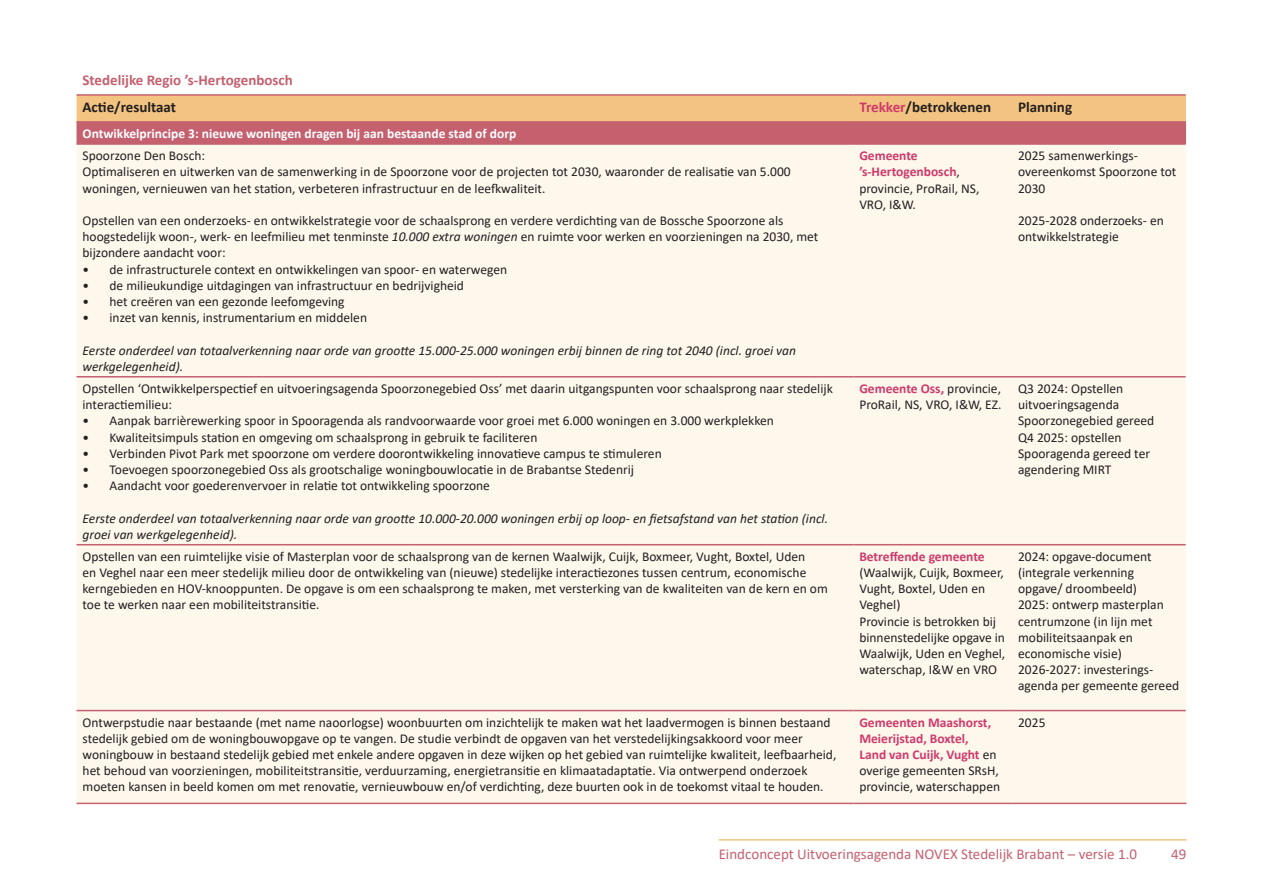
<style>
.page{position:relative;width:1263px;height:893px;background:#fff}
.page>*{position:absolute;margin:0;border:0;box-sizing:border-box;transform-origin:0 0}
.t1{font:15px "Calibri";color:#c5606f}
.t2{font:700 15px "Calibri";color:#231f20}
.t3{font:700 15px "Calibri";color:#c5606f}
.t4{font:13.5px/16.2px "Calibri";color:#231f20}
.t5{font:italic 13.5px/16.2px "Calibri";color:#231f20}
.t6{font:700 13.5px/16.2px "Calibri";color:#d0396b}
.t7{font:700 13.5px "Calibri";color:#fff}
.s1{color:#d0396b}
.s2{font-style:italic}
.s3{font-weight:700;color:#d0396b}
.s4{font-weight:400;color:#231f20}
</style>
<div class="page">
<hr style="left:719px;top:839px;width:467px;height:2px;background:#f3c481">
<svg style="left:77px;top:96px;width:1109px;height:47px;background:#de9779"></svg>
<div style="left:77px;top:145px;width:1109px;height:658px;background:#fdf7ec"></div>
<hr style="left:77px;top:94px;width:776px;height:2px;background:#c5606f">
<hr style="left:77px;top:121px;width:776px;height:2px;background:#c5606f">
<hr style="left:77px;top:143px;width:776px;height:2px;background:#c5606f">
<hr style="left:77px;top:376px;width:776px;height:1px;background:#c5606f">
<hr style="left:77px;top:544px;width:776px;height:1px;background:#c5606f">
<hr style="left:77px;top:710px;width:776px;height:1px;background:#c5606f">
<hr style="left:77px;top:803px;width:776px;height:1px;background:#c5606f">
<hr style="left:853px;top:94px;width:159px;height:2px;background:#c5606f">
<hr style="left:853px;top:121px;width:159px;height:2px;background:#c5606f">
<hr style="left:853px;top:143px;width:159px;height:2px;background:#c5606f">
<hr style="left:853px;top:376px;width:159px;height:1px;background:#c5606f">
<hr style="left:853px;top:544px;width:159px;height:1px;background:#c5606f">
<hr style="left:853px;top:710px;width:159px;height:1px;background:#c5606f">
<hr style="left:853px;top:803px;width:159px;height:1px;background:#c5606f">
<hr style="left:1012px;top:94px;width:174px;height:2px;background:#c5606f">
<hr style="left:1012px;top:121px;width:174px;height:2px;background:#c5606f">
<hr style="left:1012px;top:143px;width:174px;height:2px;background:#c5606f">
<hr style="left:1012px;top:376px;width:174px;height:1px;background:#c5606f">
<hr style="left:1012px;top:544px;width:174px;height:1px;background:#c5606f">
<hr style="left:1012px;top:710px;width:174px;height:1px;background:#c5606f">
<hr style="left:1012px;top:803px;width:174px;height:1px;background:#c5606f">
<p class="t3" style="left:83px;top:70px;width:212px">Stedelijke Regio ’s-Hertogenbosch</p>
<p class="t2" style="left:83px;top:97px;width:95px">Actie/resultaat</p>
<p class="t2" style="left:859px;top:97px;width:133px"><span class="s1">Trekker</span>/betrokkenen</p>
<p class="t2" style="left:1018px;top:97px;width:56px">Planning</p>
<p class="t7" style="left:83px;top:124px;width:435px">Ontwikkelprincipe 3: nieuwe woningen dragen bij aan bestaande stad of dorp</p>
<p class="t4" style="left:83px;top:147px;width:710px">Spoorzone Den Bosch:<br>Optimaliseren en uitwerken van de samenwerking in de Spoorzone voor de projecten tot 2030, waaronder de realisatie van 5.000 woningen, vernieuwen van het station, verbeteren infrastructuur en de leefkwaliteit.</p>
<p class="t4" style="left:83px;top:212px;width:737px">Opstellen van een onderzoeks- en ontwikkelstrategie voor de schaalsprong en verdere verdichting van de Bossche Spoorzone als hoogstedelijk woon-, werk- en leefmilieu met tenminste <span class="s2">10.000 extra woningen</span> en ruimte voor werken en voorzieningen na 2030, met bijzondere aandacht voor:</p>
<p class="t4" style="left:83px;top:261px;width:426px">• de infrastructurele context en ontwikkelingen van spoor- en waterwegen</p>
<p class="t4" style="left:83px;top:277px;width:383px">• de milieukundige uitdagingen van infrastructuur en bedrijvigheid</p>
<p class="t4" style="left:83px;top:293px;width:264px">• het creëren van een gezonde leefomgeving</p>
<p class="t4" style="left:83px;top:309px;width:286px">• inzet van kennis, instrumentarium en middelen</p>
<p class="t5" style="left:83px;top:341px;width:715px">Eerste onderdeel van totaalverkenning naar orde van grootte 15.000-25.000 woningen erbij binnen de ring tot 2040 (incl. groei van werkgelegenheid).</p>
<p class="t4" style="left:859px;top:147px;width:122px"><span class="s3">Gemeente ’s-Hertogenbosch</span>, provincie, ProRail, NS,<br>VRO, I&amp;W.</p>
<p class="t4" style="left:1018px;top:147px;width:160px">2025 samenwerkings&shy;overeenkomst Spoorzone tot<br>2030</p>
<p class="t4" style="left:1018px;top:212px;width:147px">2025-2028 onderzoeks- en ontwikkelstrategie</p>
<p class="t4" style="left:83px;top:380px;width:752px">Opstellen ‘Ontwikkelperspectief en uitvoeringsagenda Spoorzonegebied Oss’ met daarin uitgangspunten voor schaalsprong naar stedelijk interactiemilieu:</p>
<p class="t4" style="left:83px;top:412px;width:693px">• Aanpak barrièrewerking spoor in Spooragenda als randvoorwaarde voor groei met 6.000 woningen en 3.000 werkplekken</p>
<p class="t4" style="left:83px;top:429px;width:456px">• Kwaliteitsimpuls station en omgeving om schaalsprong in gebruik te faciliteren</p>
<p class="t4" style="left:83px;top:445px;width:581px">• Verbinden Pivot Park met spoorzone om verdere doorontwikkeling innovatieve campus te stimuleren</p>
<p class="t4" style="left:83px;top:461px;width:553px">• Toevoegen spoorzonegebied Oss als grootschalige woningbouwlocatie in de Brabantse Stedenrij</p>
<p class="t4" style="left:83px;top:477px;width:409px">• Aandacht voor goederenvervoer in relatie tot ontwikkeling spoorzone</p>
<p class="t5" style="left:83px;top:509px;width:747px">Eerste onderdeel van totaalverkenning naar orde van grootte 10.000-20.000 woningen erbij op loop- en fietsafstand van het station (incl. groei van werkgelegenheid).</p>
<p class="t4" style="left:859px;top:380px;width:144px"><span class="s3">Gemeente Oss,</span> provincie,<br>ProRail, NS, VRO, I&amp;W, EZ.</p>
<p class="t4" style="left:1018px;top:380px;width:138px">Q3 2024: Opstellen uitvoeringsagenda<br>Spoorzonegebied gereed<br>Q4 2025: opstellen<br>Spooragenda gereed ter agendering MIRT</p>
<p class="t4" style="left:83px;top:548px;width:747px">Opstellen van een ruimtelijke visie of Masterplan voor de schaalsprong van de kernen Waalwijk, Cuijk, Boxmeer, Vught, Boxtel, Uden<br>en Veghel naar een meer stedelijk milieu door de ontwikkeling van (nieuwe) stedelijke interactiezones tussen centrum, economische kerngebieden en HOV-knooppunten. De opgave is om een schaalsprong te maken, met versterking van de kwaliteiten van de kern en om toe te werken naar een mobiliteitstransitie.</p>
<p class="t6" style="left:859px;top:548px;width:127px">Betreffende gemeente</p>
<p class="t4" style="left:859px;top:564px;width:147px">(Waalwijk, Cuijk, Boxmeer,<br>Vught, Boxtel, Uden en<br>Veghel)<br>Provincie is betrokken bij binnenstedelijke opgave in<br>Waalwijk, Uden en Veghel, waterschap, I&amp;W en VRO</p>
<p class="t4" style="left:1018px;top:548px;width:163px">2024: opgave-document (integrale verkenning opgave/ droombeeld)<br>2025: ontwerp masterplan centrumzone (in lijn met mobiliteitsaanpak en economische visie)<br>2026-2027: investerings&shy;agenda per gemeente gereed</p>
<p class="t4" style="left:83px;top:714px;width:755px">Ontwerpstudie naar bestaande (met name naoorlogse) woonbuurten om inzichtelijk te maken wat het laadvermogen is binnen bestaand stedelijk gebied om de woningbouwopgave op te vangen. De studie verbindt de opgaven van het verstedelijkingsakkoord voor meer woningbouw in bestaand stedelijk gebied met enkele andere opgaven in deze wijken op het gebied van ruimtelijke kwaliteit, leefbaarheid, het behoud van voorzieningen, mobiliteitstransitie, verduurzaming, energietransitie en klimaatadaptatie. Via ontwerpend onderzoek moeten kansen in beeld komen om met renovatie, vernieuwbouw en/of verdichting, deze buurten ook in de toekomst vitaal te houden.</p>
<p class="t6" style="left:859px;top:714px;width:142px">Gemeenten Maashorst,<br>Meierijstad, Boxtel,<br>Land van Cuijk, Vught <span class="s4">en overige gemeenten SRsH, provincie, waterschappen</span></p>
<p class="t4" style="left:1018px;top:714px;width:29px">2025</p>
<p class="t1" style="left:719px;top:843px;width:420px">Eindconcept Uitvoeringsagenda NOVEX Stedelijk Brabant – versie 1.0</p>
<p class="t1" style="left:1171px;top:843px;width:17px">49</p>
</div>
